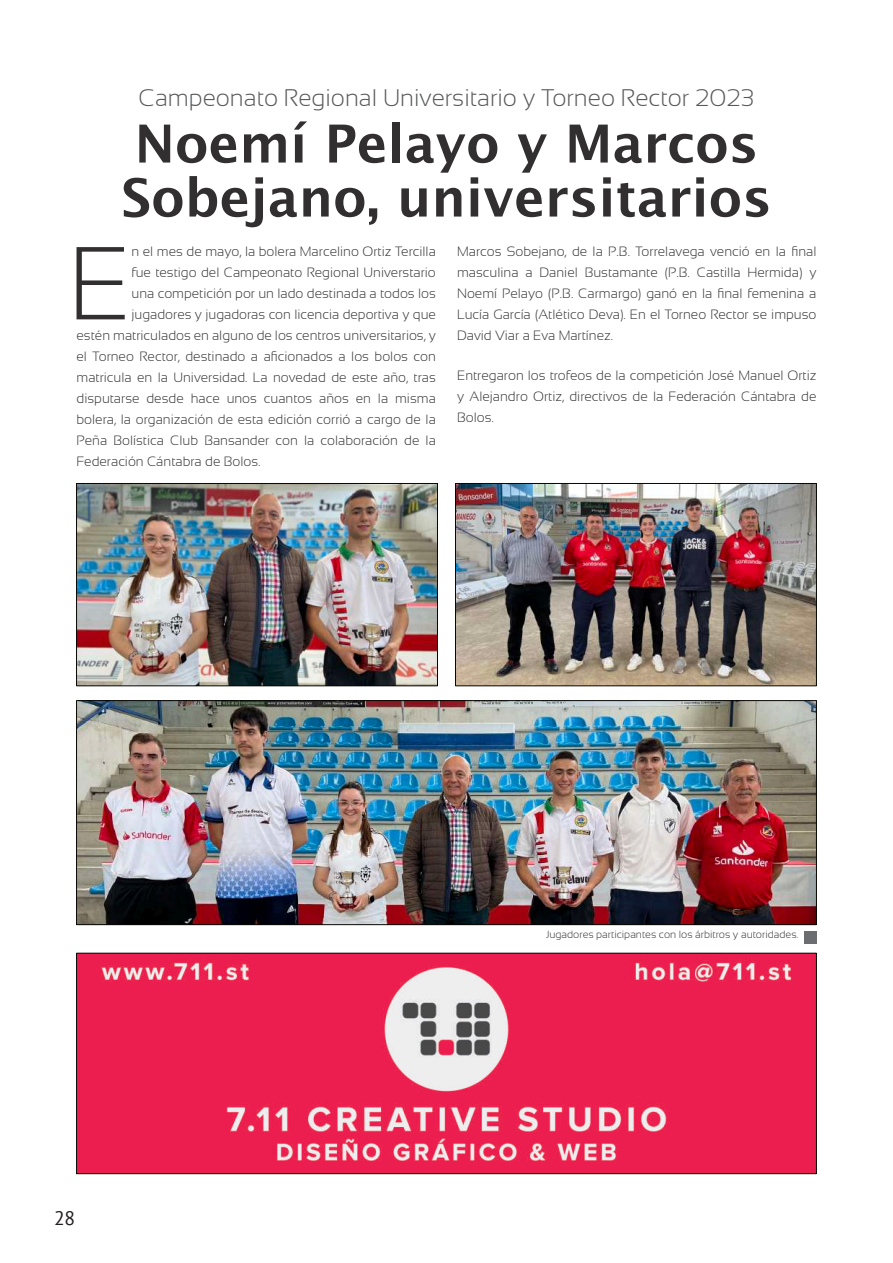
<style>
.page{position:relative;width:893px;height:1263px;background:#fff}
.page>*{position:absolute;margin:0;border:0;box-sizing:border-box;transform-origin:0 0}
.t1{font:300 103.5px "Sansation";color:#312f30}
.t2{font:700 52.5px/54px "Lucida Grande";color:#312f30}
.t3{font:300 24px "Sansation";color:#57585a}
.t4{font:19.5px "PT Sans";color:#231f20}
.t5{font:300 13.5px/21px "Sansation";color:#312f30;text-align:justify}
.t6{font:300 10.5px "Sansation";color:#312f30}
</style>
<div class="page">
<img style="left:78px;top:955px;width:737px;height:217px">
<div style="left:76px;top:953px;width:741px;height:221px;border:1px solid #080704"></div>
<div style="left:804px;top:931px;width:12px;height:13px;background:#6c6d70"></div>
<img style="left:78px;top:485px;width:358px;height:199px">
<div style="left:76px;top:483px;width:362px;height:203px;border:1px solid #080704"></div>
<img style="left:457px;top:485px;width:358px;height:199px">
<div style="left:455px;top:483px;width:362px;height:203px;border:1px solid #080704"></div>
<img style="left:78px;top:702px;width:737px;height:221px">
<div style="left:76px;top:700px;width:741px;height:225px;border:1px solid #080704"></div>
<h3 class="t3" style="left:139px;top:89px;width:617px">Campeonato Regional Universitario y Torneo Rector 2023</h3>
<h2 class="t2" style="left:121px;top:120px;width:652px">Noemí Pelayo y Marcos<br>Sobejano, universitarios</h2>
<h1 class="t1" style="left:68px;top:244px;width:65px">E</h1>
<p class="t5" style="left:132px;top:242px;width:306px">n el mes de mayo, la bolera Marcelino Ortiz Tercilla</p>
<p class="t5" style="left:132px;top:263px;width:306px">fue testigo del Campeonato Regional Universtario</p>
<p class="t5" style="left:132px;top:284px;width:306px">una competición por un lado destinada a todos los</p>
<p class="t5" style="left:132px;top:305px;width:306px">jugadores y jugadoras con licencia deportiva y que</p>
<p class="t5" style="left:77px;top:326px;width:361px">estén matriculados en alguno de los centros universitarios, y</p>
<p class="t5" style="left:77px;top:347px;width:361px">el Torneo Rector, destinado a aficionados a los bolos con</p>
<p class="t5" style="left:77px;top:368px;width:361px">matricula en la Universidad. La novedad de este año, tras</p>
<p class="t5" style="left:77px;top:389px;width:361px">disputarse desde hace unos cuantos años en la misma</p>
<p class="t5" style="left:77px;top:410px;width:361px">bolera, la organización de esta edición corrió a cargo de la</p>
<p class="t5" style="left:77px;top:431px;width:361px">Peña Bolística Club Bansander con la colaboración de la</p>
<p class="t5" style="left:77px;top:452px;width:185px">Federación Cántabra de Bolos.</p>
<p class="t5" style="left:457px;top:242px;width:361px">Marcos Sobejano, de la P.B. Torrelavega venció en la final masculina a Daniel Bustamante (P.B. Castilla Hermida) y Noemí Pelayo (P.B. Carmargo) ganó en la final femenina a Lucía García (Atlético Deva). En el Torneo Rector se impuso David Viar a Eva Martínez.</p>
<p class="t5" style="left:457px;top:366px;width:361px">Entregaron los trofeos de la competición José Manuel Ortiz y Alejandro Ortiz, directivos de la Federación Cántabra de Bolos.</p>
<h3 class="t4" style="left:54px;top:1211px;width:23px">28</h3>
<p class="t6" style="left:546px;top:930px;width:254px">Jugadores participantes con los árbitros y autoridades.</p>
</div>
